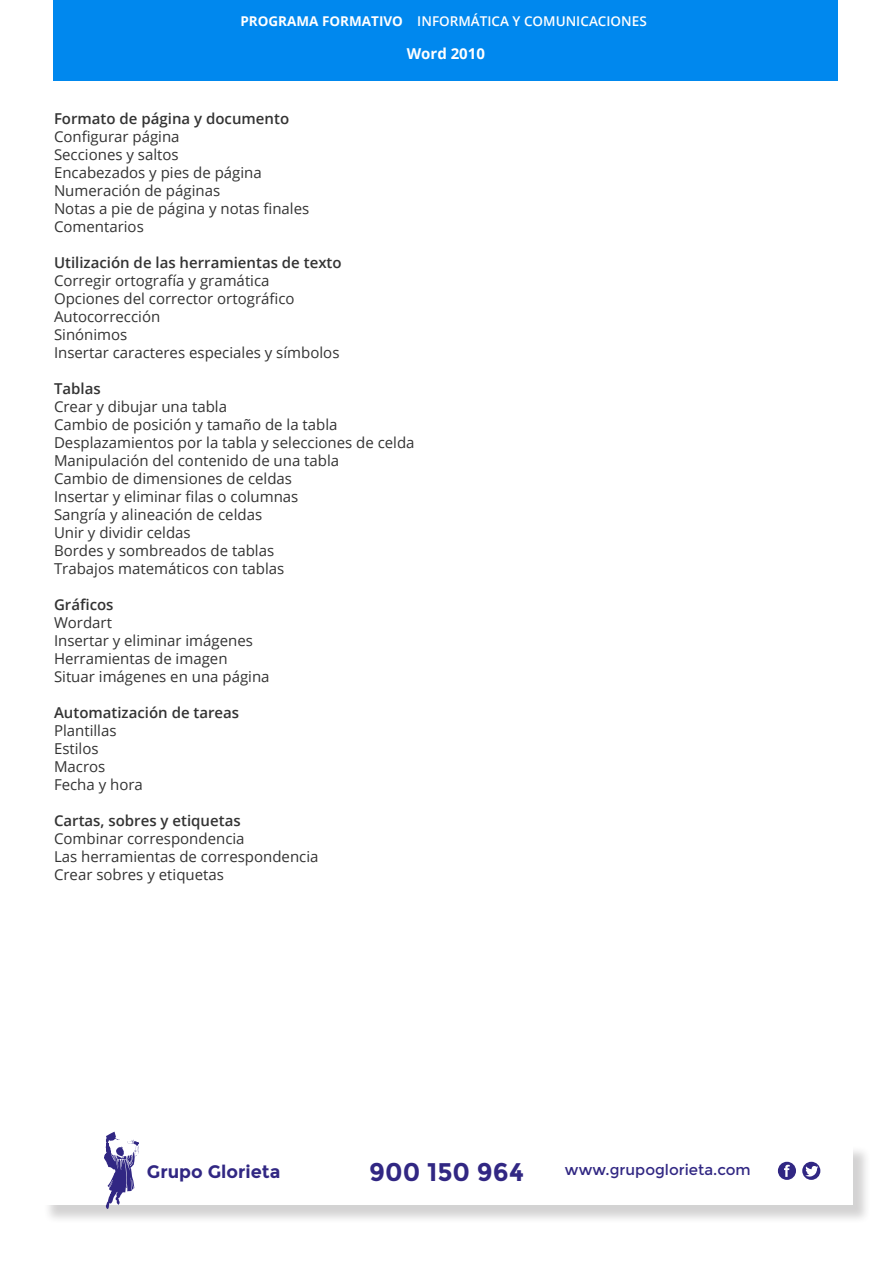
<style>
.page{position:relative;width:893px;height:1263px;background:#fff}
.page>*{position:absolute;margin:0;border:0;box-sizing:border-box;transform-origin:0 0}
.t1{font:700 25.5px "Montserrat";color:#312783}
.t2{font:700 18px "Montserrat";color:#312783}
.t3{font:15px "Open Sans";color:#333}
.t4{font:600 15px "Open Sans";color:#333}
.t5{font:15px "Montserrat";color:#312783}
.t6{font:700 15px "Open Sans";color:#fff}
.t7{font:600 13.5px "Open Sans";color:#fff}
.t8{font:700 13.5px "Open Sans";color:#fff}
</style>
<div class="page">
<div style="left:53px;top:0;width:785px;height:81px;background:#08e"></div>
<div style="left:43px;top:1145px;width:828px;height:79px;background:#231f20;opacity:.2"></div>
<div style="left:41px;top:1143px;width:811px;height:62px;background:#fff"></div>
<svg style="left:104px;top:1132px;width:35px;height:77px"></svg>
<div style="left:778px;top:1162px;width:18px;height:18px;background:#312783;border-radius:50%"></div>
<svg style="left:784px;top:1165px;width:6px;height:12px"></svg>
<div style="left:802px;top:1162px;width:18px;height:18px;background:#312783;border-radius:50%"></div>
<svg style="left:805px;top:1166px;width:13px;height:11px"></svg>
<p class="t8" style="left:240px;top:11px;width:164px">PROGRAMA FORMATIVO</p>
<p class="t7" style="left:417px;top:12px;width:231px">INFORMÁTICA Y COMUNICACIONES</p>
<p class="t6" style="left:407px;top:43px;width:80px">Word 2010</p>
<p class="t4" style="left:54px;top:108px;width:237px">Formato de página y documento</p>
<p class="t3" style="left:54px;top:126px;width:127px">Configurar página</p>
<p class="t3" style="left:54px;top:144px;width:126px">Secciones y saltos</p>
<p class="t3" style="left:54px;top:162px;width:209px">Encabezados y pies de página</p>
<p class="t3" style="left:54px;top:180px;width:168px">Numeración de páginas</p>
<p class="t3" style="left:54px;top:198px;width:257px">Notas a pie de página y notas finales</p>
<p class="t3" style="left:54px;top:216px;width:91px">Comentarios</p>
<p class="t4" style="left:54px;top:252px;width:289px">Utilización de las herramientas de texto</p>
<p class="t3" style="left:54px;top:270px;width:217px">Corregir ortografía y gramática</p>
<p class="t3" style="left:54px;top:288px;width:242px">Opciones del corrector ortográfico</p>
<p class="t3" style="left:54px;top:306px;width:108px">Autocorrección</p>
<p class="t3" style="left:54px;top:324px;width:75px">Sinónimos</p>
<p class="t3" style="left:54px;top:342px;width:287px">Insertar caracteres especiales y símbolos</p>
<p class="t4" style="left:54px;top:378px;width:48px">Tablas</p>
<p class="t3" style="left:54px;top:396px;width:174px">Crear y dibujar una tabla</p>
<p class="t3" style="left:54px;top:414px;width:285px">Cambio de posición y tamaño de la tabla</p>
<p class="t3" style="left:54px;top:432px;width:362px">Desplazamientos por la tabla y selecciones de celda</p>
<p class="t3" style="left:54px;top:450px;width:287px">Manipulación del contenido de una tabla</p>
<p class="t3" style="left:54px;top:468px;width:240px">Cambio de dimensiones de celdas</p>
<p class="t3" style="left:54px;top:486px;width:246px">Insertar y eliminar filas o columnas</p>
<p class="t3" style="left:54px;top:504px;width:210px">Sangría y alineación de celdas</p>
<p class="t3" style="left:54px;top:522px;width:138px">Unir y dividir celdas</p>
<p class="t3" style="left:54px;top:540px;width:222px">Bordes y sombreados de tablas</p>
<p class="t3" style="left:54px;top:558px;width:232px">Trabajos matemáticos con tablas</p>
<p class="t4" style="left:54px;top:594px;width:61px">Gráficos</p>
<p class="t3" style="left:54px;top:612px;width:60px">Wordart</p>
<p class="t3" style="left:54px;top:630px;width:201px">Insertar y eliminar imágenes</p>
<p class="t3" style="left:54px;top:648px;width:175px">Herramientas de imagen</p>
<p class="t3" style="left:54px;top:666px;width:217px">Situar imágenes en una página</p>
<p class="t4" style="left:54px;top:702px;width:187px">Automatización de tareas</p>
<p class="t3" style="left:54px;top:720px;width:64px">Plantillas</p>
<p class="t3" style="left:54px;top:738px;width:46px">Estilos</p>
<p class="t3" style="left:54px;top:756px;width:53px">Macros</p>
<p class="t3" style="left:54px;top:774px;width:90px">Fecha y hora</p>
<p class="t4" style="left:54px;top:810px;width:188px">Cartas, sobres y etiquetas</p>
<p class="t3" style="left:54px;top:828px;width:192px">Combinar correspondencia</p>
<p class="t3" style="left:54px;top:846px;width:266px">Las herramientas de correspondencia</p>
<p class="t3" style="left:54px;top:864px;width:171px">Crear sobres y etiquetas</p>
<p class="t2" style="left:147px;top:1161px;width:135px">Grupo Glorieta</p>
<p class="t1" style="left:369px;top:1157px;width:156px">900 150 964</p>
<p class="t5" style="left:565px;top:1161px;width:187px">www.grupoglorieta.com</p>
</div>
